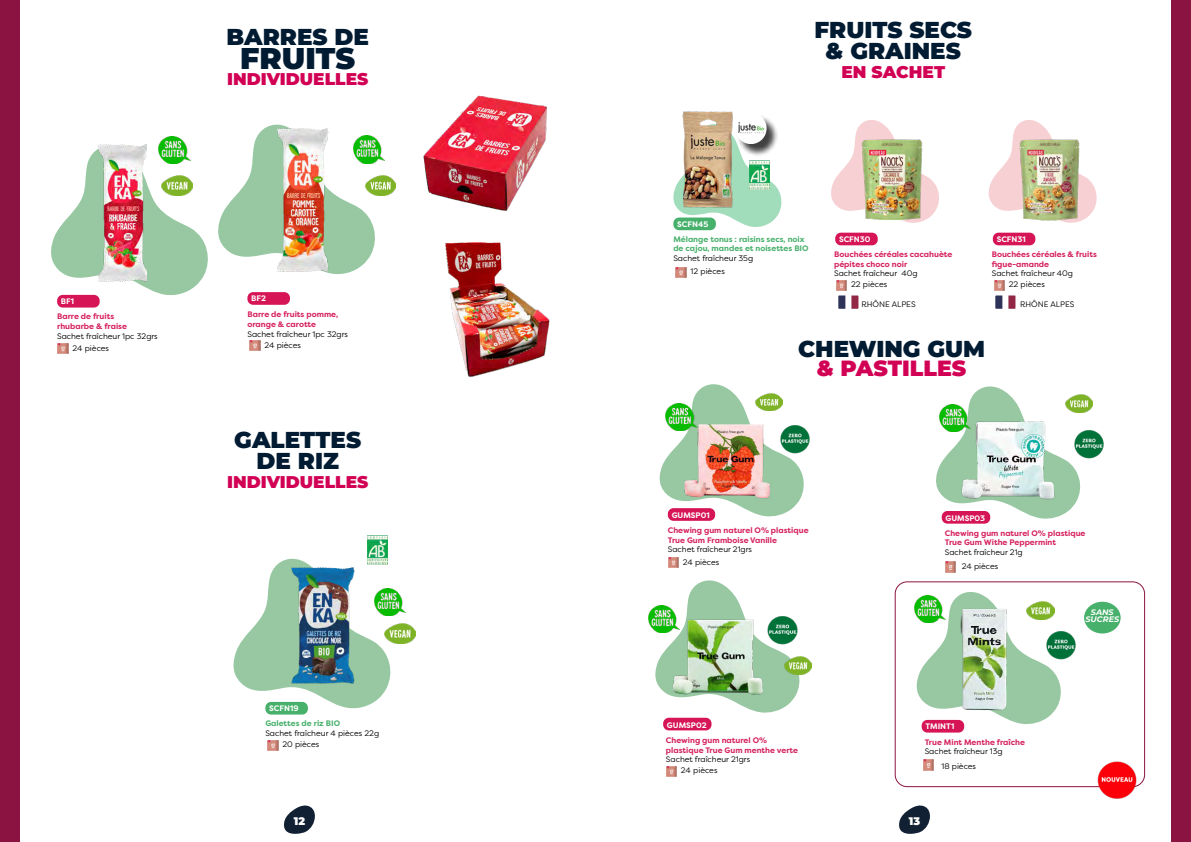
<style>
.page{position:relative;width:1191px;height:842px;background:#fff}
.page>*{position:absolute;margin:0;border:0;box-sizing:border-box;transform-origin:0 0}
.t1{font:900 30px "Montserrat";color:#001b32}
.t2{font:900 23px/21px "Montserrat";color:#001b32;text-align:center}
.t3{font:900 22px "Montserrat";color:#d20054}
.t4{font:900 17px "Montserrat";color:#d20054}
.t5{font:900 11px "Montserrat";color:#fff}
.t6{font:700 8px/9.6px "Filson Pro";color:#d5215f}
.t7{font:8px/11.1px "Filson Pro";color:#000}
.t8{font:700 8px/9.6px "Filson Pro";color:#47b06b}
.t9{font:700 8px "Filson Pro";color:#fff}
.t10{font:italic 700 8px/7px "Montserrat";color:#fff;text-align:center}
</style>
<div class="page">
<svg style="left:674px;top:160px;width:108px;height:68px"></svg>
<svg style="left:936px;top:386px;width:148px;height:134px"></svg>
<svg style="left:655px;top:580px;width:148px;height:133px"></svg>
<svg style="left:988px;top:120px;width:109px;height:90px"></svg>
<svg style="left:831px;top:120px;width:59px;height:89px"></svg>
<div style="left:835px;top:233px;width:42px;height:12px;background:#d51556;border-radius:6px"></div>
<svg style="left:836px;top:280px;width:10px;height:10px"></svg>
<img style="left:838px;top:295px;width:20px;height:13px">
<img style="left:842px;top:131px;width:97px;height:92px">
<div style="left:992px;top:233px;width:43px;height:12px;background:#d51556;border-radius:6px"></div>
<svg style="left:994px;top:280px;width:10px;height:10px"></svg>
<img style="left:995px;top:295px;width:20px;height:13px">
<img style="left:1000px;top:131px;width:96px;height:92px">
<svg style="left:899px;top:805px;width:31px;height:29px"></svg>
<div style="left:1171px;top:0;width:20px;height:842px;background:#8b1342"></div>
<svg style="left:233px;top:628px;width:139px;height:81px"></svg>
<div style="left:265px;top:702px;width:43px;height:12px;background:#47b06b;border-radius:6px"></div>
<svg style="left:268px;top:740px;width:10px;height:10px"></svg>
<img style="left:367px;top:536px;width:20px;height:14px">
<img style="left:401px;top:623px;width:14px;height:20px">
<img style="left:253px;top:550px;width:148px;height:153px">
<svg style="left:284px;top:805px;width:31px;height:29px"></svg>
<div style="left:0;top:0;width:20px;height:842px;background:#8b1342"></div>
<img style="left:375px;top:588px;width:31px;height:27px">
<svg style="left:659px;top:384px;width:145px;height:133px"></svg>
<img style="left:666px;top:403px;width:31px;height:27px">
<div style="left:668px;top:508px;width:47px;height:13px;background:#d51556;border-radius:6px"></div>
<svg style="left:668px;top:557px;width:10px;height:11px"></svg>
<img style="left:675px;top:406px;width:109px;height:107px">
<div style="left:663px;top:718px;width:48px;height:12px;background:#d51556;border-radius:6px"></div>
<svg style="left:666px;top:766px;width:10px;height:11px"></svg>
<div style="left:941px;top:511px;width:49px;height:13px;background:#d51556;border-radius:6px"></div>
<svg style="left:945px;top:562px;width:10px;height:10px"></svg>
<img style="left:940px;top:403px;width:114px;height:112px">
<img style="left:773px;top:418px;width:37px;height:43px">
<img style="left:774px;top:608px;width:29px;height:44px">
<img style="left:1067px;top:422px;width:37px;height:44px">
<img style="left:1065px;top:395px;width:27px;height:17px">
<img style="left:784px;top:656px;width:27px;height:18px">
<img style="left:755px;top:393px;width:27px;height:18px">
<img style="left:665px;top:601px;width:109px;height:109px">
<img style="left:939px;top:404px;width:31px;height:27px">
<img style="left:648px;top:606px;width:32px;height:27px">
<div style="left:673px;top:218px;width:43px;height:12px;background:#47b06b;border-radius:6px"></div>
<svg style="left:676px;top:267px;width:10px;height:10px"></svg>
<img style="left:673px;top:111px;width:86px;height:100px">
<div style="left:737px;top:114px;width:42px;height:42px;background:#000;opacity:.75"></div>
<img style="left:735px;top:113px;width:31px;height:31px">
<svg style="left:916px;top:592px;width:145px;height:133px"></svg>
<div style="left:921px;top:720px;width:43px;height:13px;background:#d51556;border-radius:6px"></div>
<svg style="left:923px;top:760px;width:10px;height:10px"></svg>
<img style="left:1039px;top:623px;width:37px;height:44px">
<img style="left:1027px;top:602px;width:27px;height:17px">
<img style="left:914px;top:596px;width:31px;height:27px">
<svg style="left:51px;top:125px;width:328px;height:171px"></svg>
<div style="left:57px;top:295px;width:43px;height:13px;background:#d51556;border-radius:6px"></div>
<img style="left:98px;top:134px;width:49px;height:161px">
<div style="left:247px;top:292px;width:43px;height:13px;background:#d51556;border-radius:6px"></div>
<svg style="left:250px;top:340px;width:10px;height:11px"></svg>
<img style="left:272px;top:124px;width:64px;height:163px">
<img style="left:423px;top:95px;width:124px;height:116px">
<img style="left:445px;top:242px;width:105px;height:135px">
<img style="left:353px;top:136px;width:31px;height:27px">
<img style="left:159px;top:136px;width:31px;height:27px">
<img style="left:365px;top:175px;width:31px;height:20px">
<img style="left:161px;top:175px;width:31px;height:20px">
<svg style="left:58px;top:343px;width:10px;height:11px"></svg>
<div style="left:894px;top:581px;width:251px;height:206px;border:1px solid #8b1342;border-radius:12px"></div>
<img style="left:1088px;top:752px;width:57px;height:47px">
<img style="left:943px;top:601px;width:84px;height:119px">
<div style="left:1084px;top:602px;width:36px;height:31px;background:#47b06b;border-radius:50%"></div>
<img style="left:749px;top:161px;width:20px;height:28px">
<h2 class="t2" style="left:226px;top:25px;width:144px">BARRES DE</h2>
<h1 class="t1" style="left:240px;top:36px;width:117px">FRUITS</h1>
<h3 class="t4" style="left:227px;top:66px;width:143px">INDIVIDUELLES</h3>
<p class="t9" style="left:61px;top:296px;width:15px">BF1</p>
<p class="t6" style="left:57px;top:312px;width:71px">Barre de fruits rhubarbe &amp; fraise</p>
<p class="t7" style="left:57px;top:330px;width:102px">Sachet fraîcheur 1pc 32grs</p>
<p class="t7" style="left:72px;top:342px;width:38px">24 pièces</p>
<p class="t9" style="left:251px;top:294px;width:16px">BF2</p>
<p class="t6" style="left:247px;top:310px;width:92px">Barre de fruits pomme, orange &amp; carotte</p>
<p class="t7" style="left:264px;top:328px;width:85px;text-indent:-17px">Sachet fraîcheur 1pc 32grs<br>24 pièces</p>
<h2 class="t2" style="left:234px;top:428px;width:128px">GALETTES<br>DE RIZ</h2>
<h3 class="t4" style="left:227px;top:469px;width:143px">INDIVIDUELLES</h3>
<p class="t9" style="left:269px;top:703px;width:31px">SCFN19</p>
<p class="t8" style="left:265px;top:718px;width:76px">Galettes de riz BIO</p>
<p class="t7" style="left:282px;top:727px;width:98px;line-height:11.7px;text-indent:-17px">Sachet fraîcheur 4 pièces 22g<br>20 pièces</p>
<h3 class="t5" style="left:294px;top:812px;width:13px">12</h3>
<h2 class="t2" style="left:814px;top:18px;width:159px">FRUITS SECS &amp; GRAINES</h2>
<h3 class="t4" style="left:841px;top:60px;width:105px">EN SACHET</h3>
<p class="t9" style="left:677px;top:219px;width:33px">SCFN45</p>
<p class="t8" style="left:673px;top:234px;width:137px">Mélange tonus : raisins secs, noix de cajou, mandes et noisettes BIO</p>
<p class="t7" style="left:690px;top:251px;width:64px;line-height:13.3px;text-indent:-17px">Sachet fraîcheur 35g<br>12 pièces</p>
<p class="t9" style="left:839px;top:234px;width:33px">SCFN30</p>
<p class="t6" style="left:834px;top:249px;width:120px">Bouchées céréales cacahuète pépites choco noir</p>
<p class="t7" style="left:851px;top:268px;width:68px;text-indent:-17px">Sachet fraîcheur 40g<br>22 pièces</p>
<p class="t9" style="left:996px;top:234px;width:31px">SCFN31</p>
<p class="t6" style="left:991px;top:249px;width:107px">Bouchées céréales &amp; fruits figue-amande</p>
<p class="t7" style="left:1008px;top:268px;width:66px;text-indent:-17px">Sachet fraîcheur 40g<br>22 pièces</p>
<p class="t7" style="left:861px;top:299px;width:56px">RHÔNE ALPES</p>
<p class="t7" style="left:1020px;top:299px;width:56px">RHÔNE ALPES</p>
<h2 class="t2" style="left:798px;top:336px;width:189px">CHEWING GUM</h2>
<h3 class="t3" style="left:817px;top:351px;width:151px">&amp; PASTILLES</h3>
<p class="t9" style="left:671px;top:510px;width:40px">GUMSP01</p>
<p class="t6" style="left:668px;top:526px;width:142px">Chewing gum naturel O% plastique<br>True Gum Framboise Vanille</p>
<p class="t7" style="left:683px;top:543px;width:71px;line-height:12.8px;text-indent:-15px">Sachet fraîcheur 21grs<br>24 pièces</p>
<p class="t9" style="left:667px;top:720px;width:41px">GUMSP02</p>
<p class="t6" style="left:666px;top:735px;width:134px">Chewing gum naturel O% plastique True Gum menthe verte</p>
<p class="t7" style="left:681px;top:753px;width:71px;line-height:11.4px;text-indent:-15px">Sachet fraîcheur 21grs<br>24 pièces</p>
<p class="t9" style="left:945px;top:513px;width:41px">GUMSP03</p>
<p class="t6" style="left:944px;top:528px;width:142px">Chewing gum naturel O% plastique<br>True Gum Withe Peppermint</p>
<p class="t7" style="left:961px;top:545px;width:62px;line-height:14.1px;text-indent:-17px">Sachet fraîcheur 21g<br>24 pièces</p>
<p class="t9" style="left:925px;top:721px;width:30px">TMINT1</p>
<p class="t6" style="left:924px;top:737px;width:102px">True Mint Menthe fraîche</p>
<p class="t7" style="left:941px;top:744px;width:63px;line-height:15.1px;text-indent:-17px">Sachet fraîcheur 13g<br>18 pièces</p>
<h3 class="t5" style="left:908px;top:812px;width:13px">13</h3>
<p class="t10" style="left:1085px;top:608px;width:35px">SANS<br>SUCRES</p>
</div>
